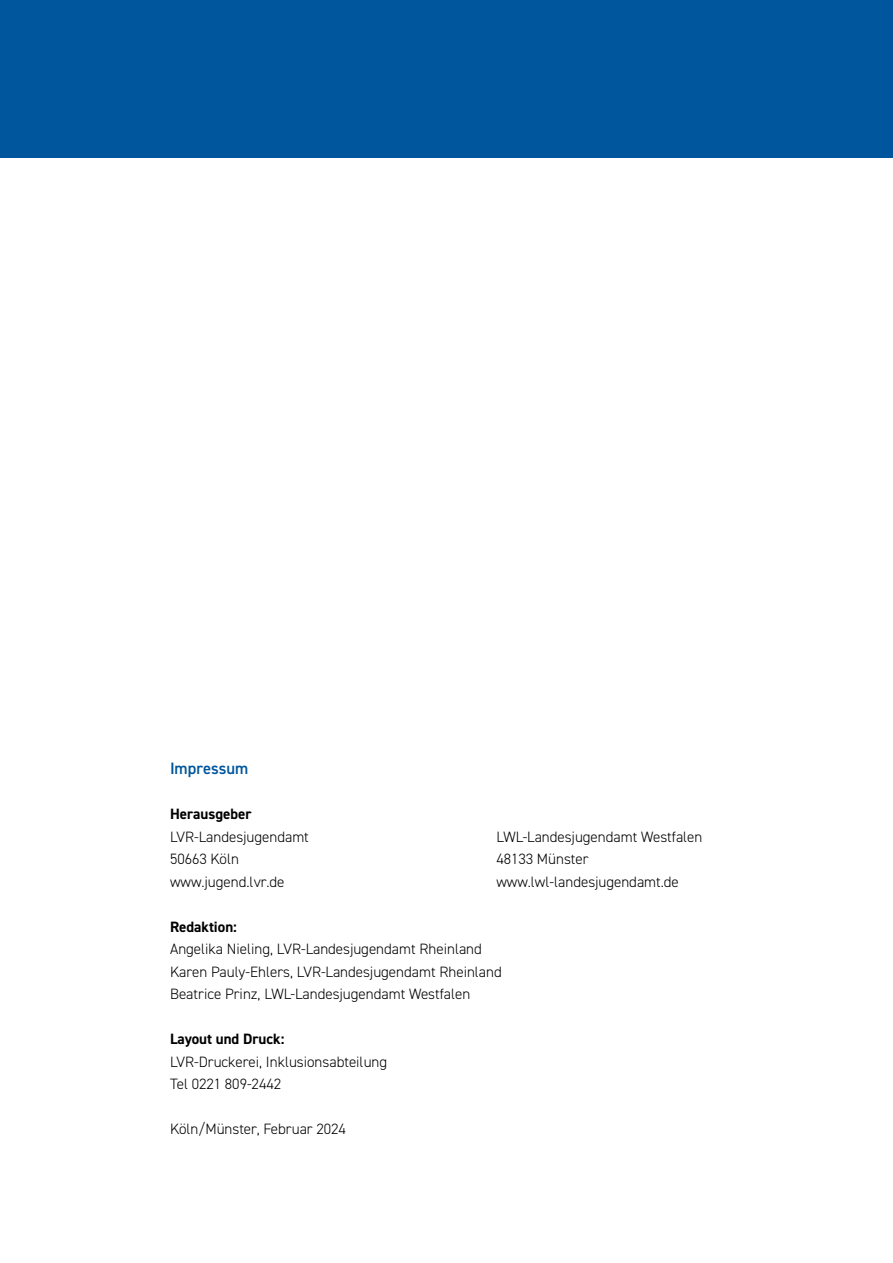
<style>
.page{position:relative;width:893px;height:1263px;background:#fff}
.page>*{position:absolute;margin:0;border:0;box-sizing:border-box;transform-origin:0 0}
.t1{font:600 16.5px "DIN2014";color:#00569d}
.t2{font:300 15px/22.5px "DIN2014";color:#000}
.t3{font:700 15px "DIN2014";color:#000}
</style>
<div class="page">
<div style="left:0;top:0;width:893px;height:157px;background:#00569d"></div>
<h2 class="t1" style="left:170px;top:757px;width:80px">Impressum</h2>
<h3 class="t3" style="left:170px;top:804px;width:83px">Herausgeber</h3>
<p class="t2" style="left:170px;top:825px;width:140px">LVR-Landesjugendamt<br>50663 Köln www.jugend.lvr.de</p>
<h3 class="t3" style="left:170px;top:916px;width:68px">Redaktion:</h3>
<p class="t2" style="left:170px;top:938px;width:333px">Angelika Nieling, LVR-Landesjugendamt Rheinland<br>Karen Pauly-Ehlers, LVR-Landesjugendamt Rheinland<br>Beatrice Prinz, LWL-Landesjugendamt Westfalen</p>
<h3 class="t3" style="left:170px;top:1029px;width:116px">Layout und Druck:</h3>
<p class="t2" style="left:170px;top:1050px;width:219px">LVR-Druckerei, Inklusionsabteilung<br>Tel 0221 809-2442</p>
<p class="t2" style="left:170px;top:1118px;width:177px">Köln/Münster, Februar 2024</p>
<p class="t2" style="left:496px;top:825px;width:207px">LWL-Landesjugendamt Westfalen<br>48133 Münster www.lwl-landesjugendamt.de</p>
</div>
